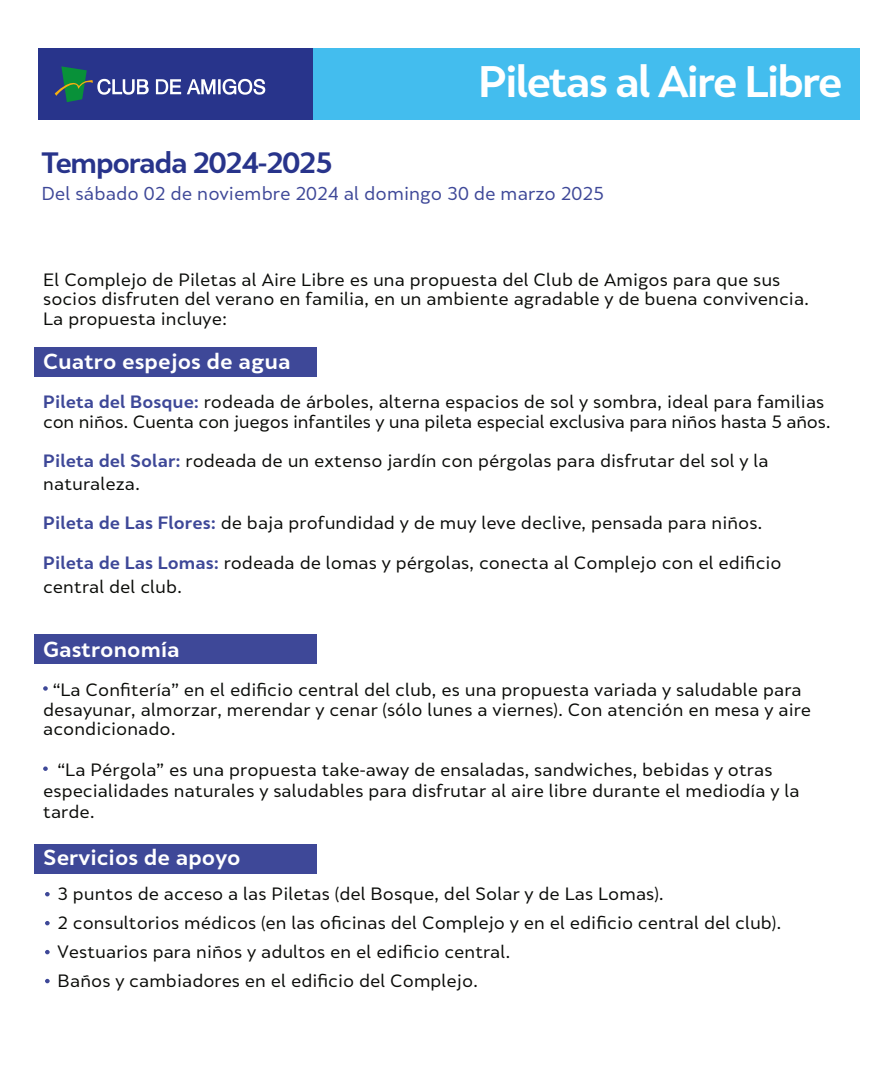
<style>
.page{position:relative;width:881px;height:1071px;background:#fff}
.page>*{position:absolute;margin:0;border:0;box-sizing:border-box;transform-origin:0 0}
.t1{font:700 41.3px "Skola Sans";letter-spacing:-.05em;color:#fff}
.t2{font:700 27.65px "Skola Sans";letter-spacing:-.05em;color:#28348b}
.t3{font:700 20.47px "Skola Sans";color:#fff}
.t4{font:17.5px "Skola Sans";color:#3e4898}
.t5{font:16.8px/19.6px "Skola Sans";color:#0a0b08}
.s1{font-weight:700;color:#3e4898}
</style>
<div class="page">
<svg style="left:43px;top:686px;width:5px;height:5px"></svg>
<svg style="left:43px;top:766px;width:5px;height:5px"></svg>
<svg style="left:45px;top:892px;width:5px;height:4px"></svg>
<svg style="left:45px;top:921px;width:5px;height:4px"></svg>
<svg style="left:45px;top:950px;width:5px;height:4px"></svg>
<svg style="left:45px;top:979px;width:5px;height:4px"></svg>
<div style="left:35px;top:348px;width:281px;height:29px;background:#3e4898"></div>
<div style="left:35px;top:844px;width:281px;height:30px;background:#3e4898"></div>
<div style="left:35px;top:634px;width:281px;height:29px;background:#3e4898"></div>
<div style="left:303px;top:48px;width:556px;height:72px;background:#43bdee"></div>
<div style="left:39px;top:48px;width:274px;height:72px;background:#28348b"></div>
<svg style="left:156px;top:79px;width:25px;height:15px"></svg>
<svg style="left:187px;top:79px;width:78px;height:16px"></svg>
<svg style="left:55px;top:66px;width:94px;height:36px"></svg>
<h2 class="t2" style="left:42px;top:146px;width:292px">Temporada 2024-2025</h2>
<h1 class="t1" style="left:478px;top:57px;width:366px">Piletas al Aire Libre</h1>
<p class="t4" style="left:42px;top:183px;width:563px">Del sábado 02 de noviembre 2024 al domingo 30 de marzo 2025</p>
<p class="t5" style="left:43px;top:270px;width:767px">El Complejo de Piletas al Aire Libre es una propuesta del Club de Amigos para que sus socios disfruten del verano en familia, en un ambiente agradable y de buena convivencia.<br>La propuesta incluye:</p>
<p class="t3" style="left:43px;top:349px;width:249px">Cuatro espejos de agua</p>
<p class="t5" style="left:43px;top:392px;width:788px"><span class="s1">Pileta del Bosque:</span> rodeada de árboles, alterna espacios de sol y sombra, ideal para familias con niños. Cuenta con juegos infantiles y una pileta especial exclusiva para niños hasta 5 años.</p>
<p class="t5" style="left:43px;top:450px;width:727px;line-height:22.8px"><span class="s1">Pileta del Solar:</span> rodeada de un extenso jardín con pérgolas para disfrutar del sol y la naturaleza.</p>
<p class="t5" style="left:43px;top:513px;width:720px"><span class="s1">Pileta de Las Flores:</span> de baja profundidad y de muy leve declive, pensada para niños.</p>
<p class="t5" style="left:43px;top:550px;width:739px;line-height:24.5px"><span class="s1">Pileta de Las Lomas:</span> rodeada de lomas y pérgolas, conecta al Complejo con el edificio central del club.</p>
<p class="t3" style="left:43px;top:636px;width:138px">Gastronomía</p>
<p class="t5" style="left:43px;top:680px;width:769px;text-indent:10px">“La Confitería” en el edificio central del club, es una propuesta variada y saludable para desayunar, almorzar, merendar y cenar (sólo lunes a viernes). Con atención en mesa y aire acondicionado.</p>
<p class="t5" style="left:43px;top:759px;width:757px;line-height:21px;text-indent:14px">“La Pérgola” es una propuesta take-away de ensaladas, sandwiches, bebidas y otras especialidades naturales y saludables para disfrutar al aire libre durante el mediodía y la tarde.</p>
<p class="t3" style="left:43px;top:845px;width:199px">Servicios de apoyo</p>
<p class="t5" style="left:58px;top:879px;width:725px;line-height:29.2px">3 puntos de acceso a las Piletas (del Bosque, del Solar y de Las Lomas).<br>2 consultorios médicos (en las oficinas del Complejo y en el edificio central del club).<br>Vestuarios para niños y adultos en el edificio central.<br>Baños y cambiadores en el edificio del Complejo.</p>
</div>
